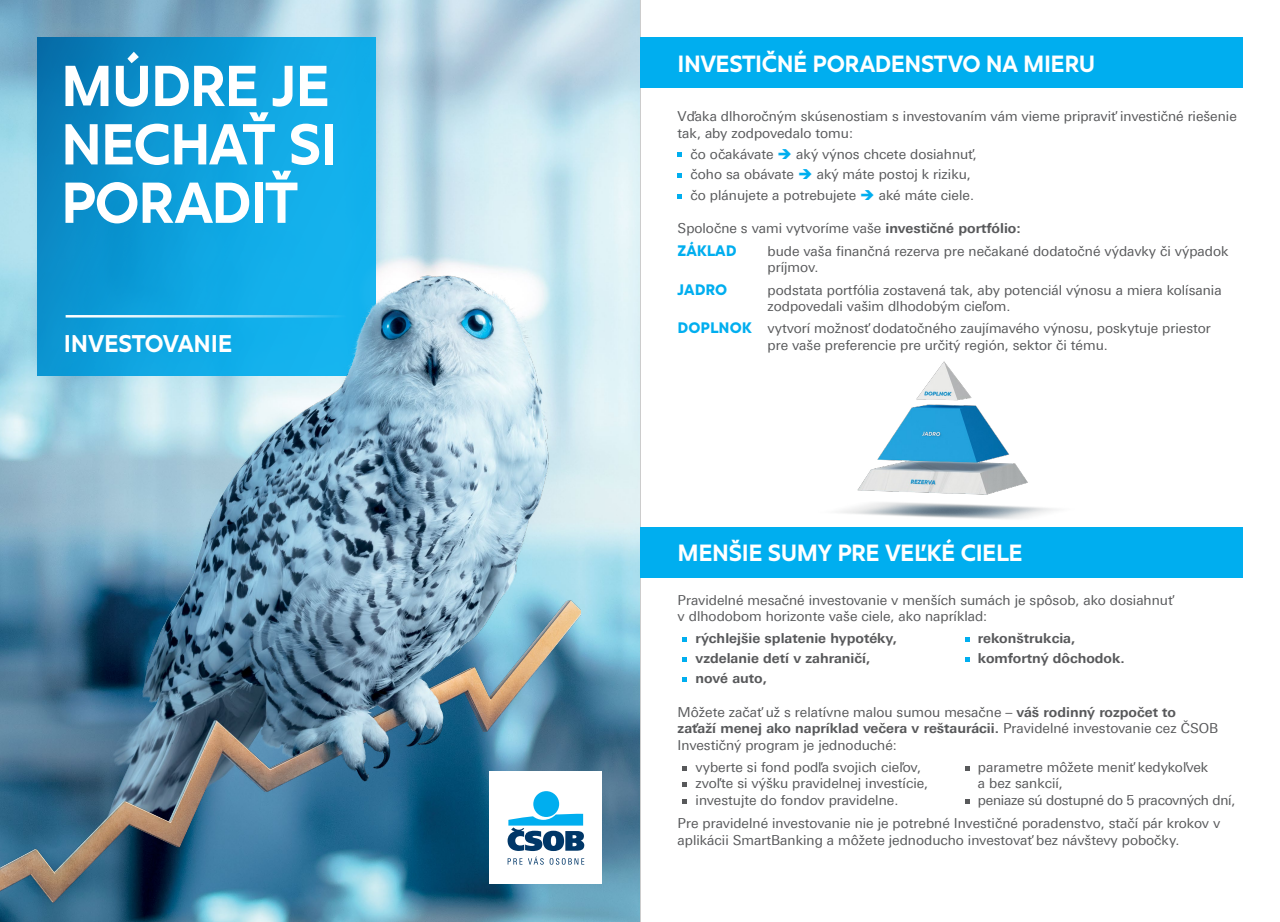
<style>
.page{position:relative;width:1280px;height:922px;background:#fff}
.page>*{position:absolute;margin:0;border:0;box-sizing:border-box;transform-origin:0 0}
.t1{font:700 56.69px/58.4px "Juli Sans";letter-spacing:-.025em;color:#fff}
.t2{font:700 23.81px "Juli Sans";letter-spacing:-.01em;color:#fff}
.t3{font:700 23.12px "Juli Sans";letter-spacing:-.02em;color:#fff}
.t4{font:900 15px "Juli Sans";color:#00aeef}
.t5{font:13.75px/16.5px "Linotype Univers 430";color:#58595b}
.t6{font:700 13.75px "Linotype Univers 630";color:#58595b}
.s1{color:#00aeef}
.s2{font-family:"Linotype Univers 630";font-weight:700}
.s3{font-family:"Juli Sans";font-weight:900;font-size:15px;color:#00aeef}
.s4{font-family:"Linotype Univers 430";font-weight:400}
</style>
<div class="page">
<hr style="left:640px;top:0;width:1px;height:922px;background:#999">
<img style="left:0;top:0;width:640px;height:922px">
<div style="left:38px;top:38px;width:338px;height:338px;background:linear-gradient(to right,#0471ac,#13b6f2)"></div>
<div style="left:489px;top:771px;width:113px;height:113px;background:#fff"></div>
<svg style="left:581px;top:814px;width:3px;height:51px"></svg>
<div style="left:640px;top:38px;width:602px;height:50px;background:#00aeef"></div>
<div style="left:640px;top:527px;width:602px;height:50px;background:#00aeef"></div>
<svg style="left:678px;top:153px;width:4px;height:4px"></svg>
<svg style="left:678px;top:174px;width:4px;height:4px"></svg>
<svg style="left:678px;top:194px;width:4px;height:5px"></svg>
<svg style="left:683px;top:637px;width:4px;height:4px"></svg>
<svg style="left:965px;top:637px;width:4px;height:4px"></svg>
<svg style="left:683px;top:657px;width:4px;height:4px"></svg>
<svg style="left:965px;top:657px;width:4px;height:4px"></svg>
<svg style="left:683px;top:677px;width:4px;height:4px"></svg>
<svg style="left:683px;top:766px;width:4px;height:4px"></svg>
<svg style="left:683px;top:782px;width:4px;height:5px"></svg>
<svg style="left:683px;top:799px;width:4px;height:4px"></svg>
<svg style="left:965px;top:766px;width:4px;height:4px"></svg>
<svg style="left:965px;top:799px;width:4px;height:4px"></svg>
<img style="left:0;top:79px;width:581px;height:843px">
<hr style="left:66px;top:315px;width:282px;height:3px;background:#fff">
<img style="left:840px;top:361px;width:216px;height:158px">
<h1 class="t1" style="left:61px;top:50px;width:278px">MÚDRE JE<br>NECHAŤ SI<br>PORADIŤ</h1>
<h2 class="t2" style="left:64px;top:323px;width:170px">INVESTOVANIE</h2>
<h3 class="t3" style="left:678px;top:44px;width:419px">INVESTIČNÉ PORADENSTVO NA MIERU</h3>
<p class="t5" style="left:678px;top:108px;width:561px">Vďaka dlhoročným skúsenostiam s investovaním vám vieme pripraviť investičné riešenie tak, aby zodpovedalo tomu:</p>
<p class="t5" style="left:691px;top:143px;width:288px;line-height:20.9px">čo očakávate <span class="s1">➔</span> aký výnos chcete dosiahnuť, čoho sa obávate <span class="s1">➔</span> aký máte postoj k riziku, čo plánujete a potrebujete <span class="s1">➔</span> aké máte ciele.</p>
<p class="t5" style="left:678px;top:220px;width:345px">Spoločne s vami vytvoríme vaše <span class="s2">investičné portfólio:</span></p>
<p class="t4" style="left:678px;top:238px;width:60px">ZÁKLAD</p>
<p class="t5" style="left:768px;top:243px;width:462px">bude vaša finančná rezerva pre nečakané dodatočné výdavky či výpadok príjmov.</p>
<p class="t4" style="left:678px;top:277px;width:51px">JADRO</p>
<p class="t5" style="left:768px;top:281px;width:456px">podstata portfólia zostavená tak, aby potenciál výnosu a miera kolísania zodpovedali vašim dlhodobým cieľom.</p>
<p class="t5" style="left:768px;top:320px;width:445px;text-indent:-90px"><span class="s3">DOPLNOK</span> vytvorí možnosť dodatočného zaujímavého výnosu, poskytuje priestor pre vaše preferencie pre určitý región, sektor či tému.</p>
<h3 class="t3" style="left:678px;top:534px;width:346px">MENŠIE SUMY PRE VEĽKÉ CIELE</h3>
<p class="t5" style="left:678px;top:592px;width:497px">Pravidelné mesačné investovanie v menších sumách je spôsob, ako dosiahnuť v dlhodobom horizonte vaše ciele, ako napríklad:</p>
<p class="t6" style="left:696px;top:630px;width:203px">rýchlejšie splatenie hypotéky,</p>
<p class="t6" style="left:978px;top:630px;width:99px">rekonštrukcia,</p>
<p class="t6" style="left:696px;top:650px;width:176px">vzdelanie detí v zahraničí,</p>
<p class="t6" style="left:978px;top:650px;width:148px">komfortný dôchodok.</p>
<p class="t6" style="left:696px;top:670px;width:73px">nové auto,</p>
<p class="t5" style="left:678px;top:704px;width:500px">Môžete začať už s relatívne malou sumou mesačne – <span class="s2">váš rodinný rozpočet to</span></p>
<p class="t6" style="left:678px;top:720px;width:542px">zaťaží menej ako napríklad večera v reštaurácii. <span class="s4">Pravidelné investovanie cez ČSOB</span></p>
<p class="t5" style="left:696px;top:734px;width:227px;line-height:21.8px;text-indent:-18px">Investičný program je jednoduché: vyberte si fond podľa svojich cieľov,</p>
<p class="t5" style="left:696px;top:775px;width:234px">zvoľte si výšku pravidelnej investície, investujte do fondov pravidelne.</p>
<p class="t5" style="left:978px;top:759px;width:259px">parametre môžete meniť kedykoľvek<br>a bez sankcií,<br>peniaze sú dostupné do 5 pracovných dní,</p>
<p class="t5" style="left:678px;top:815px;width:544px">Pre pravidelné investovanie nie je potrebné Investičné poradenstvo, stačí pár krokov v aplikácii SmartBanking a môžete jednoducho investovať bez návštevy pobočky.</p>
</div>
